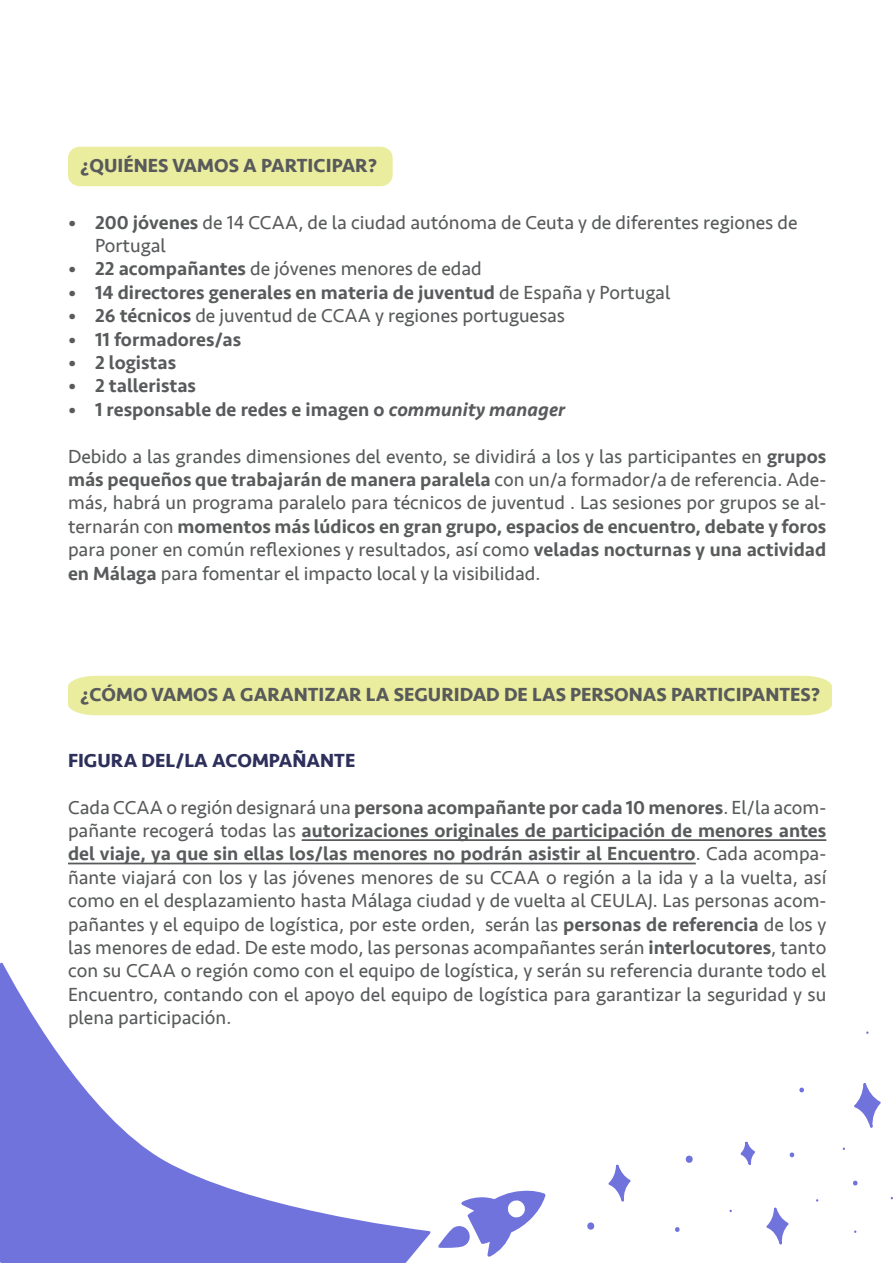
<style>
.page{position:relative;width:893px;height:1263px;background:#fff}
.page>*{position:absolute;margin:0;border:0;box-sizing:border-box;transform-origin:0 0}
.t1{font:19.5px/23.4px "Seravek";color:#585a5b;text-align:justify}
.t2{font:500 19.5px "Seravek";color:#585a5b}
.t3{font:700 19.5px "Seravek";color:#585a5b}
.t4{font:700 19.5px "Seravek";color:#2e305c}
.s1{font-weight:500}
.s2{font-weight:400}
.s3{font-style:italic}
</style>
<div class="page">
<svg style="left:438px;top:1190px;width:108px;height:67px"></svg>
<svg style="left:0;top:962px;width:431px;height:301px"></svg>
<svg style="left:854px;top:1082px;width:27px;height:46px"></svg>
<svg style="left:766px;top:1207px;width:23px;height:38px"></svg>
<svg style="left:740px;top:1141px;width:15px;height:24px"></svg>
<svg style="left:608px;top:1164px;width:23px;height:38px"></svg>
<svg style="left:685px;top:1155px;width:8px;height:8px"></svg>
<svg style="left:587px;top:1222px;width:8px;height:7px"></svg>
<svg style="left:799px;top:1087px;width:5px;height:5px"></svg>
<svg style="left:853px;top:1181px;width:5px;height:4px"></svg>
<svg style="left:789px;top:1152px;width:6px;height:5px"></svg>
<svg style="left:675px;top:1227px;width:5px;height:5px"></svg>
<hr style="left:302px;top:839px;width:524px;height:2px;background:#585a5b">
<hr style="left:68px;top:863px;width:628px;height:1px;background:#585a5b">
<div style="left:68px;top:147px;width:325px;height:39px;background:#ebed9e;border-radius:12px"></div>
<div style="left:68px;top:676px;width:764px;height:39px;background:#ebed9e"></div>
<p class="t3" style="left:80px;top:150px;width:299px">¿QUIÉNES VAMOS A PARTICIPAR?</p>
<p class="t1" style="left:95px;top:210px;width:704px;text-indent:-27px"><span class="s1">• 200 jóvenes</span> de 14 CCAA, de la ciudad autónoma de Ceuta y de diferentes regiones de<br>Portugal</p>
<p class="t1" style="left:68px;top:257px;width:415px"><span class="s1">• 22 acompañantes</span> de jóvenes menores de edad</p>
<p class="t2" style="left:68px;top:280px;width:604px">• 14 directores generales en materia de juventud <span class="s2">de España y Portugal</span></p>
<p class="t1" style="left:68px;top:304px;width:499px"><span class="s1">• 26 técnicos</span> de juventud de CCAA y regiones portuguesas</p>
<p class="t2" style="left:68px;top:327px;width:175px">• 11 formadores/as</p>
<p class="t2" style="left:68px;top:350px;width:110px">• 2 logistas</p>
<p class="t2" style="left:68px;top:374px;width:130px">• 2 talleristas</p>
<p class="t2" style="left:68px;top:397px;width:499px">• 1 responsable de redes e imagen o <span class="s3">community manager</span></p>
<p class="t1" style="left:68px;top:444px;width:760px">Debido a las grandes dimensiones del evento, se dividirá a los y las participantes en <span class="s1">grupos más pequeños que trabajarán de manera paralela</span> con un/a formador/a de referencia. Ade&shy;más, habrá un programa paralelo para técnicos de juventud . Las sesiones por grupos se al&shy;ternarán con <span class="s1">momentos más lúdicos en gran grupo, espacios de encuentro, debate y foros </span>para poner en común reflexiones y resultados, así como <span class="s1">veladas nocturnas y una actividad en Málaga</span> para fomentar el impacto local y la visibilidad.</p>
<p class="t3" style="left:80px;top:679px;width:742px">¿CÓMO VAMOS A GARANTIZAR LA SEGURIDAD DE LAS PERSONAS PARTICIPANTES?</p>
<p class="t4" style="left:68px;top:745px;width:289px">FIGURA DEL/LA ACOMPAÑANTE</p>
<p class="t1" style="left:68px;top:795px;width:760px">Cada CCAA o región designará una <span class="s1">persona acompañante por cada 10 menores</span>. El/la acom&shy;pañante recogerá todas las <span class="s1">autorizaciones originales de participación de menores antes del viaje, ya que sin ellas los/las menores no podrán asistir al Encuentro</span>. Cada acompa&shy;ñante viajará con los y las jóvenes menores de su CCAA o región a la ida y a la vuelta, así como en el desplazamiento hasta Málaga ciudad y de vuelta al CEULAJ. Las personas acom&shy;pañantes y el equipo de logística, por este orden, serán las <span class="s1">personas de referencia</span> de los y las menores de edad. De este modo, las personas acompañantes serán <span class="s1">interlocutores</span>, tanto con su CCAA o región como con el equipo de logística, y serán su referencia durante todo el Encuentro, contando con el apoyo del equipo de logística para garantizar la seguridad y su plena participación.</p>
</div>
